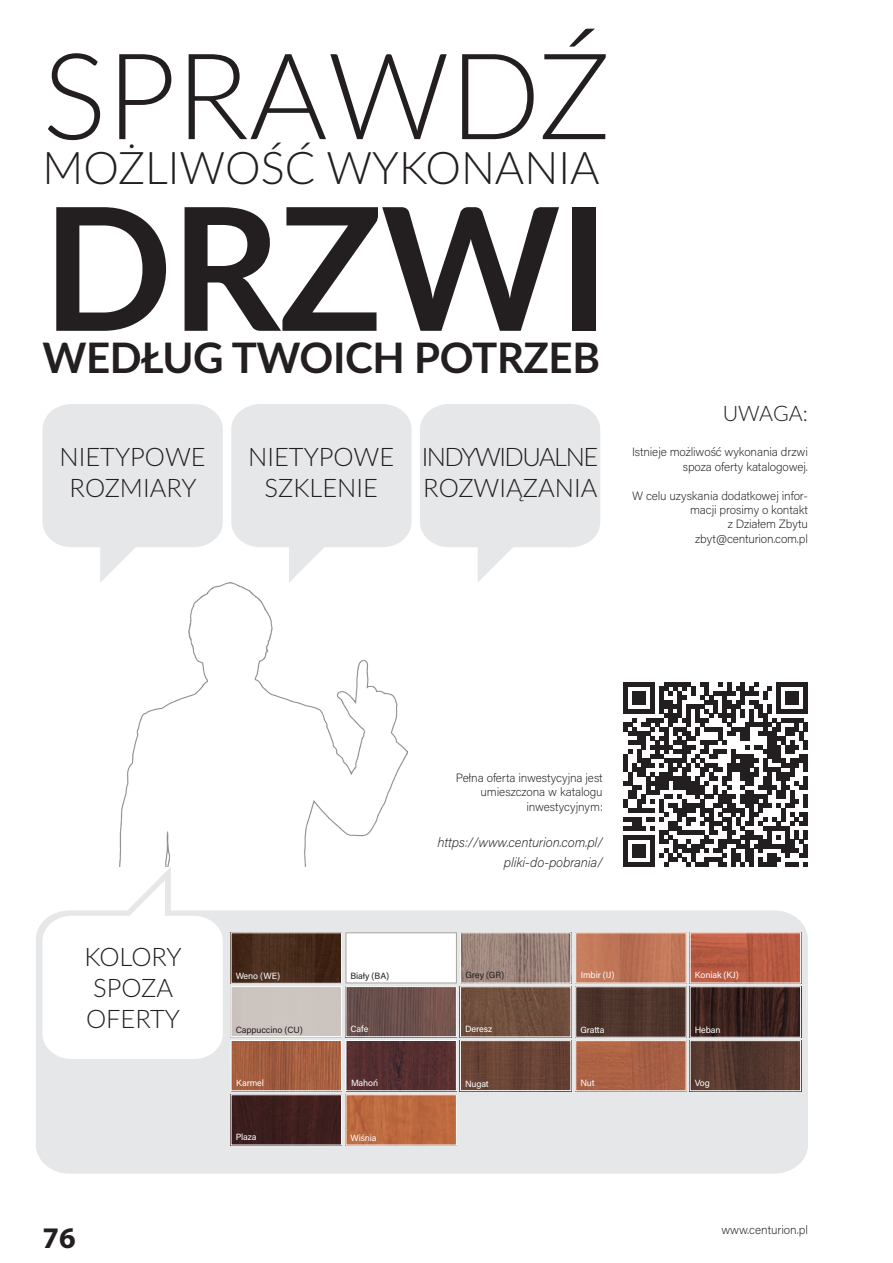
<style>
.page{position:relative;width:893px;height:1263px;background:#fff}
.page>*{position:absolute;margin:0;border:0;box-sizing:border-box;transform-origin:0 0}
.t1{font:700 171px "Lato";letter-spacing:-.01em;color:#231f20}
.t2{font:300 120px "Lato";color:#231f20}
.t3{font:300 45px "Lato";color:#231f20}
.t4{font:700 42px "Lato";letter-spacing:-.01em;color:#231f20}
.t5{font:700 30px "Myriad Pro";color:#231f20}
.t6{font:300 25.5px/30.6px "Lato";color:#231f20;text-align:center}
.t7{font:300 25.5px/30.6px "Lato";letter-spacing:-.06em;color:#231f20}
.t8{font:300 21.3px "Lato";color:#231f20}
.Styl_akapitowy_2{font:italic 200 13.5px/19.8px "Acumin Pro";letter-spacing:-.01em;color:#231f20;text-align:right}
.Styl_akapitowy_2-2{font:200 12px/14.4px "Acumin Pro";letter-spacing:-.01em;color:#231f20;text-align:right}
.drzwi{font:9px "Acumin Pro";letter-spacing:-.01em;color:#fff}
.drzwi-2{font:9px "Acumin Pro";letter-spacing:-.01em;color:#231f20}
</style>
<div class="page">
<svg style="left:36px;top:867px;width:772px;height:307px;fill:#e6e7e9"></svg>
<svg style="left:43px;top:404px;width:180px;height:178px"></svg>
<svg style="left:43px;top:880px;width:180px;height:179px"></svg>
<svg style="left:231px;top:404px;width:181px;height:179px"></svg>
<svg style="left:420px;top:404px;width:180px;height:178px"></svg>
<img style="left:233px;top:934px;width:107px;height:48px">
<div style="left:231px;top:932px;width:111px;height:52px;border:1px solid #fff"></div>
<img style="left:462px;top:934px;width:107px;height:47px">
<div style="left:460px;top:932px;width:111px;height:51px;border:1px solid #fff"></div>
<img style="left:577px;top:934px;width:108px;height:47px">
<div style="left:575px;top:932px;width:112px;height:51px;border:1px solid #fff"></div>
<div style="left:346px;top:932px;width:111px;height:51px;background:#fff;border:1px solid #a8a49a"></div>
<div style="left:233px;top:988px;width:107px;height:47px;background:#ccc4bf"></div>
<div style="left:231px;top:986px;width:111px;height:51px;border:1px solid #fff"></div>
<img style="left:692px;top:934px;width:107px;height:47px">
<div style="left:690px;top:932px;width:111px;height:51px;border:1px solid #fff"></div>
<img style="left:348px;top:988px;width:107px;height:47px">
<div style="left:346px;top:986px;width:111px;height:51px;border:1px solid #fff"></div>
<img style="left:462px;top:988px;width:107px;height:47px">
<div style="left:460px;top:986px;width:111px;height:51px;border:1px solid #fff"></div>
<img style="left:577px;top:988px;width:108px;height:48px">
<div style="left:575px;top:986px;width:112px;height:52px;border:1px solid #fff"></div>
<img style="left:692px;top:988px;width:107px;height:48px">
<div style="left:690px;top:986px;width:111px;height:52px;border:1px solid #fff"></div>
<img style="left:233px;top:1042px;width:107px;height:47px">
<div style="left:231px;top:1040px;width:111px;height:51px;border:1px solid #fff"></div>
<img style="left:348px;top:1042px;width:107px;height:47px">
<div style="left:346px;top:1040px;width:111px;height:51px;border:1px solid #fff"></div>
<img style="left:233px;top:1096px;width:107px;height:47px">
<div style="left:231px;top:1094px;width:111px;height:51px;border:1px solid #fff"></div>
<img style="left:348px;top:1096px;width:107px;height:47px">
<div style="left:346px;top:1094px;width:111px;height:51px;border:1px solid #fff"></div>
<img style="left:462px;top:1042px;width:107px;height:47px">
<div style="left:460px;top:1040px;width:111px;height:51px;border:1px solid #fff"></div>
<img style="left:692px;top:1042px;width:107px;height:47px">
<div style="left:690px;top:1040px;width:111px;height:51px;border:1px solid #fff"></div>
<img style="left:577px;top:1042px;width:108px;height:47px">
<div style="left:575px;top:1040px;width:112px;height:51px;border:1px solid #fff"></div>
<img style="left:119px;top:583px;width:289px;height:284px">
<svg style="left:623px;top:682px;width:185px;height:185px"></svg>
<p class="t2" style="left:43px;top:13px;width:569px">SPRAWDŹ</p>
<p class="t3" style="left:43px;top:136px;width:559px">MOŻLIWOŚĆ WYKONANIA</p>
<p class="t1" style="left:43px;top:143px;width:568px">DRZWI</p>
<p class="t4" style="left:43px;top:327px;width:559px">WEDŁUG TWOICH POTRZEB</p>
<p class="t6" style="left:60px;top:441px;width:148px">NIETYPOWE</p>
<p class="t6" style="left:70px;top:471px;width:129px">ROZMIARY</p>
<p class="t6" style="left:248px;top:441px;width:148px">NIETYPOWE<br>SZKLENIE</p>
<p class="t7" style="left:422px;top:441px;width:178px">INDYWIDUALNE<br>ROZWIĄZANIA</p>
<p class="t8" style="left:723px;top:399px;width:87px">UWAGA:</p>
<p class="Styl_akapitowy_2-2" style="left:632px;top:444px;width:177px">Istnieje możliwość wykonania drzwi spoza oferty katalogowej.</p>
<p class="Styl_akapitowy_2-2" style="left:632px;top:488px;width:177px">W celu uzyskania dodatkowej infor&shy;macji prosimy o kontakt</p>
<p class="Styl_akapitowy_2-2" style="left:728px;top:516px;width:82px">z Działem Zbytu</p>
<p class="Styl_akapitowy_2-2" style="left:695px;top:531px;width:114px">zbyt@centurion.com.pl</p>
<p class="Styl_akapitowy_2-2" style="left:456px;top:770px;width:148px">Pełna oferta inwestycyjna jest umieszczona w katalogu</p>
<p class="Styl_akapitowy_2-2" style="left:526px;top:799px;width:78px">inwestycyjnym:</p>
<p class="Styl_akapitowy_2" style="left:437px;top:832px;width:167px">https://www.centurion.com.pl/ pliki-do-pobrania/</p>
<p class="t6" style="left:85px;top:941px;width:99px">KOLORY</p>
<p class="t6" style="left:93px;top:971px;width:82px">SPOZA</p>
<p class="t6" style="left:86px;top:1002px;width:96px">OFERTY</p>
<p class="drzwi" style="left:236px;top:969px;width:46px">Weno (WE)</p>
<p class="drzwi-2" style="left:351px;top:969px;width:40px">Biały (BA)</p>
<p class="drzwi-2" style="left:465px;top:969px;width:40px">Grey (GR)</p>
<p class="drzwi" style="left:581px;top:969px;width:35px">Imbir (IJ)</p>
<p class="drzwi" style="left:695px;top:969px;width:46px">Koniak (KJ)</p>
<p class="drzwi-2" style="left:236px;top:1023px;width:69px">Cappuccino (CU)</p>
<p class="drzwi" style="left:351px;top:1023px;width:19px">Cafe</p>
<p class="drzwi" style="left:465px;top:1023px;width:29px">Deresz</p>
<p class="drzwi" style="left:580px;top:1023px;width:26px">Gratta</p>
<p class="drzwi" style="left:695px;top:1023px;width:27px">Heban</p>
<p class="drzwi" style="left:236px;top:1076px;width:29px">Karmel</p>
<p class="drzwi" style="left:351px;top:1076px;width:29px">Mahoń</p>
<p class="drzwi" style="left:236px;top:1131px;width:22px">Plaza</p>
<p class="drzwi" style="left:351px;top:1131px;width:28px">Wiśnia</p>
<p class="drzwi" style="left:465px;top:1077px;width:25px">Nugat</p>
<p class="drzwi" style="left:580px;top:1077px;width:16px">Nut</p>
<p class="drzwi" style="left:695px;top:1077px;width:17px">Vog</p>
<p class="t5" style="left:43px;top:1218px;width:35px">76</p>
<p class="Styl_akapitowy_2-2" style="left:721px;top:1222px;width:88px">www.centurion.pl</p>
</div>
